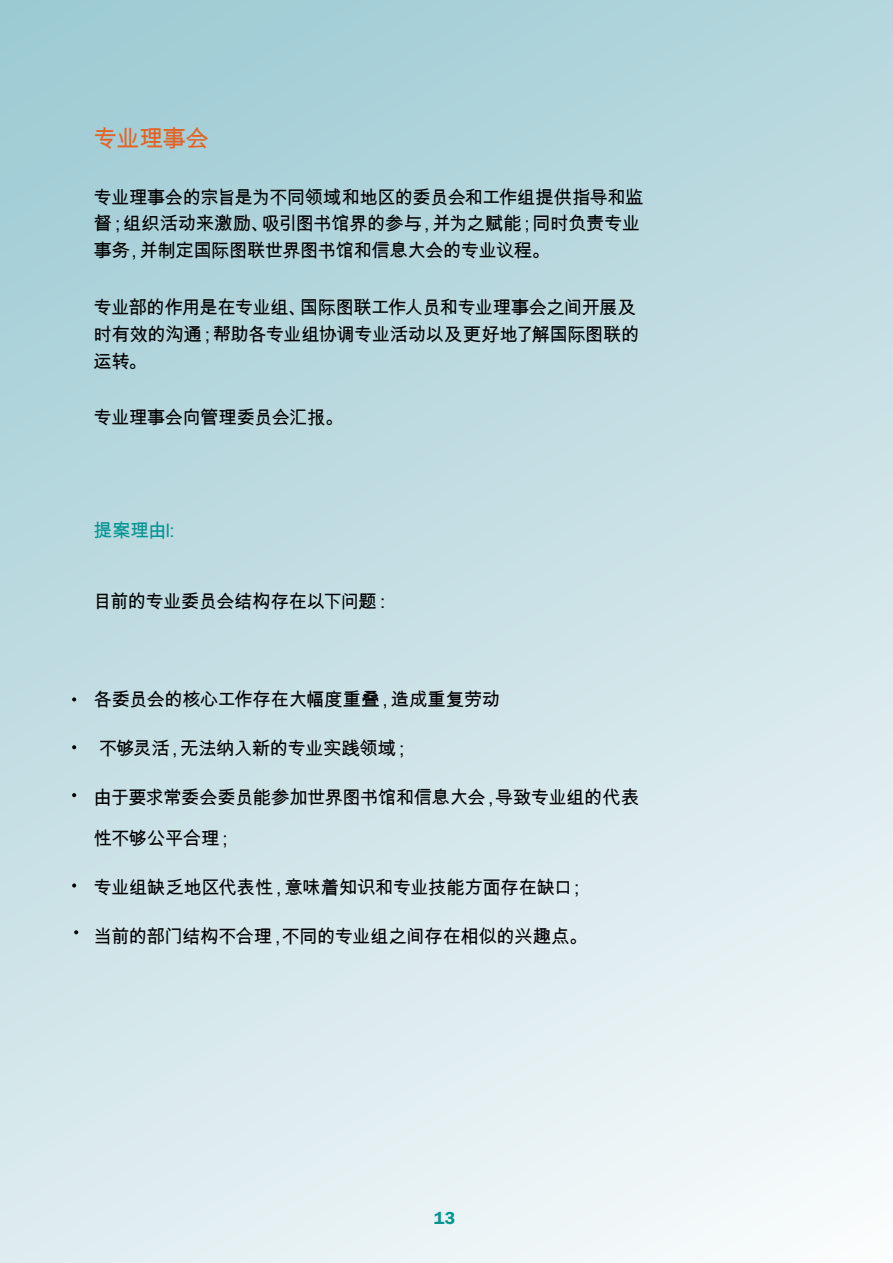
<style>
.page{position:relative;width:893px;height:1263px;background:#fff}
.page>*{position:absolute;margin:0;border:0;box-sizing:border-box;transform-origin:0 0}
.t1{font:24px "Arial Unicode MS";letter-spacing:-.045em;color:#e36324}
.t2{font:18.6px/26.8px "Arial Unicode MS";letter-spacing:-.04em;color:#000}
.t3{font:18.6px "Arial Unicode MS";letter-spacing:-.03em;color:#009493}
.t4{font:18px "Franklin Gothic URW Dem";color:#009493}
</style>
<div class="page">
<div style="left:0;top:0;width:893px;height:1263px;background:linear-gradient(to bottom,#a7cfd7,#ecf4f6)"></div>
<svg style="left:72px;top:697px;width:4px;height:4px"></svg>
<svg style="left:72px;top:745px;width:4px;height:4px"></svg>
<svg style="left:72px;top:793px;width:4px;height:4px"></svg>
<svg style="left:72px;top:883px;width:4px;height:4px"></svg>
<svg style="left:74px;top:930px;width:4px;height:4px"></svg>
<p class="t1" style="left:94px;top:121px;width:117px">专业理事会</p>
<p class="t2" style="left:94px;top:183px;width:552px">专业理事会的宗旨是为不同领域和地区的委员会和工作组提供指导和监督；组织活动来激励、吸引图书馆界的参与，并为之赋能；同时负责专业事务，并制定国际图联世界图书馆和信息大会的专业议程。</p>
<p class="t2" style="left:94px;top:293px;width:548px">专业部的作用是在专业组、国际图联工作人员和专业理事会之间开展及时有效的沟通；帮助各专业组协调专业活动以及更好地了解国际图联的运转。</p>
<p class="t2" style="left:94px;top:404px;width:252px">专业理事会向管理委员会汇报。</p>
<p class="t3" style="left:94px;top:517px;width:83px">提案理由l:</p>
<p class="t2" style="left:94px;top:588px;width:300px">目前的专业委员会结构存在以下问题：</p>
<p class="t2" style="left:94px;top:686px;width:409px">各委员会的核心工作存在大幅度重叠，造成重复劳动</p>
<p class="t2" style="left:99px;top:735px;width:314px">不够灵活，无法纳入新的专业实践领域；</p>
<p class="t2" style="left:94px;top:777px;width:547px;line-height:40.5px">由于要求常委会委员能参加世界图书馆和信息大会，导致专业组的代表性不够公平合理；</p>
<p class="t2" style="left:94px;top:873px;width:494px">专业组缺乏地区代表性，意味着知识和专业技能方面存在缺口；</p>
<p class="t2" style="left:94px;top:922px;width:496px">当前的部门结构不合理，不同的专业组之间存在相似的兴趣点。</p>
<p class="t4" style="left:434px;top:1207px;width:23px">13</p>
</div>
